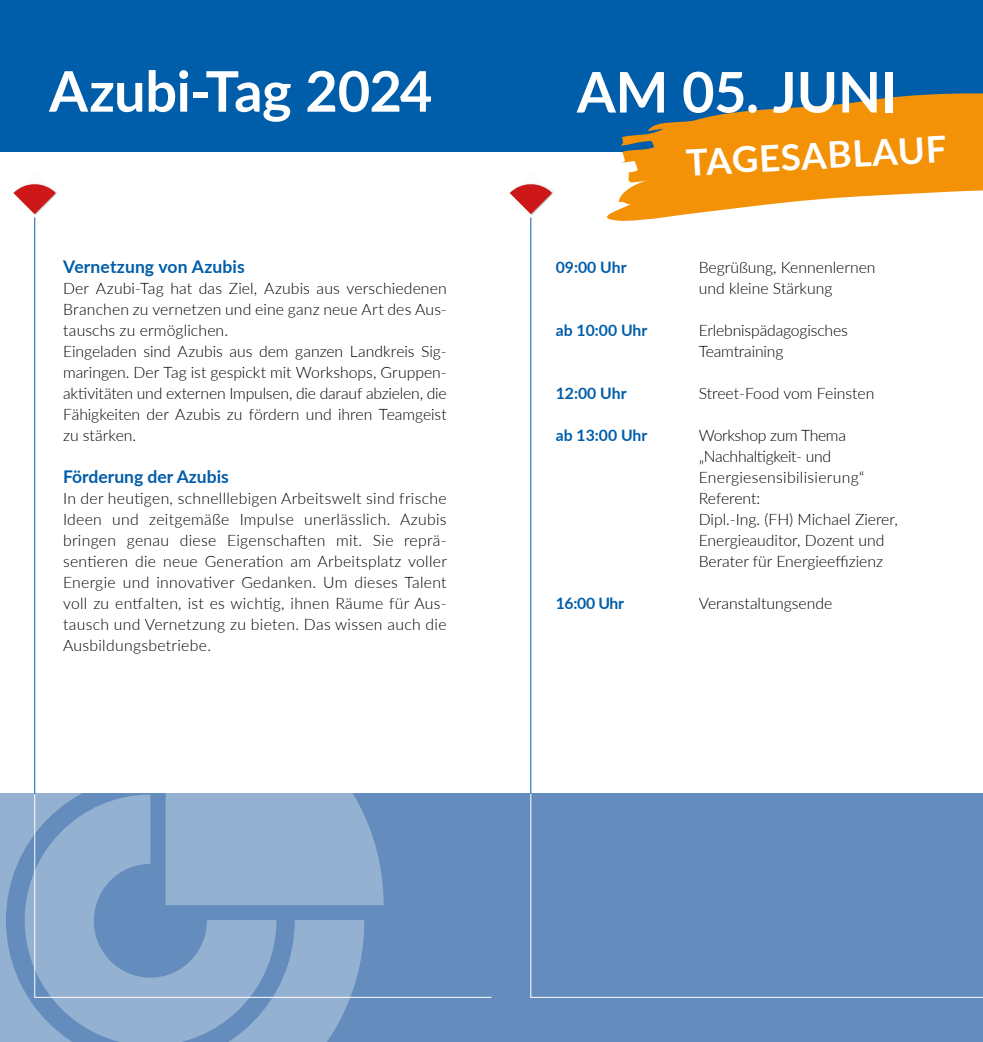
<style>
.page{position:relative;width:983px;height:1042px;background:#fff}
.page>*{position:absolute;margin:0;border:0;box-sizing:border-box;transform-origin:0 0}
.t1{font:700 56px "Lato";letter-spacing:-.01em;color:#fff}
.t2{font:700 36.75px "Lato";color:#fff}
.t3{font:700 17.5px "Lato";color:#005da9}
.t4{font:300 15.75px/21px "Lato";color:#000}
.t5{font:700 15.75px "Lato";color:#005da9}
</style>
<div class="page">
<hr style="left:530px;top:217px;width:1px;height:584px;background:#005da9">
<div style="left:0;top:794px;width:982px;height:248px;background:#648dbd"></div>
<svg style="left:0;top:794px;width:364px;height:248px;fill:#95b1d1"></svg>
<svg style="left:25px;top:794px;width:251px;height:248px;fill:#95b1d1"></svg>
<div style="left:166px;top:794px;width:217px;height:111px;background:#95b1d1"></div>
<div style="left:0;top:0;width:982px;height:152px;background:#005da9"></div>
<svg style="left:607px;top:93px;width:375px;height:128px;fill:#f39207"></svg>
<hr style="left:35px;top:997px;width:456px;height:1px;background:#fff">
<hr style="left:34px;top:794px;width:1px;height:204px;background:#fff">
<hr style="left:530px;top:997px;width:452px;height:1px;background:#fff">
<hr style="left:530px;top:794px;width:1px;height:204px;background:#fff">
<hr style="left:34px;top:217px;width:1px;height:577px;background:#005da9">
<svg style="left:13px;top:183px;width:43px;height:31px"></svg>
<svg style="left:510px;top:183px;width:42px;height:31px"></svg>
<h1 class="t1" style="left:49px;top:70px;width:385px">Azubi-Tag 2024</h1>
<p class="t3" style="left:63px;top:254px;width:183px">Vernetzung von Azubis</p>
<p class="t4" style="left:63px;top:277px;width:385px">Der Azubi-Tag hat das Ziel, Azubis aus verschiedenen Branchen zu vernetzen und eine ganz neue Art des Aus&shy;tauschs zu ermöglichen.<br>Eingeladen sind Azubis aus dem ganzen Landkreis Sig&shy;maringen. Der Tag ist gespickt mit Workshops, Gruppen&shy;ak琀椀vitäten und externen Impulsen, die darauf abzielen, die Fähigkeiten der Azubis zu fördern und ihren Teamgeist zu stärken.</p>
<p class="t3" style="left:63px;top:464px;width:167px">Förderung der Azubis</p>
<p class="t4" style="left:63px;top:487px;width:385px;text-align:justify">In der heu琀椀gen, schnelllebigen Arbeitswelt sind frische Ideen und zeitgemäße Impulse unerlässlich. Azubis bringen genau diese Eigenscha昀琀en mit. Sie reprä&shy;sen琀椀eren die neue Genera琀椀on am Arbeitsplatz voller Energie und innova琀椀ver Gedanken. Um dieses Talent voll zu en琀昀alten, ist es wich琀椀g, ihnen Räume für Aus&shy;tausch und Vernetzung zu bieten. Das wissen auch die Ausbildungsbetriebe.</p>
<h1 class="t1" style="left:576px;top:51px;width:322px">AM 05. JUNI</h1>
<p class="t5" style="left:555px;top:256px;width:72px">09:00 Uhr</p>
<p class="t5" style="left:555px;top:319px;width:93px">ab 10:00 Uhr</p>
<p class="t5" style="left:555px;top:382px;width:72px">12:00 Uhr</p>
<p class="t5" style="left:555px;top:424px;width:93px">ab 13:00 Uhr</p>
<p class="t5" style="left:555px;top:592px;width:70px">16:00 Uhr</p>
<h2 class="t2" style="left:684px;top:135px;width:262px;rotate:-3deg">TAGESABLAUF</h2>
<p class="t4" style="left:698px;top:256px;width:178px">Begrüßung, Kennenlernen und kleine Stärkung</p>
<p class="t4" style="left:698px;top:321px;width:150px">Erlebnispädagogisches<br>Teamtraining</p>
<p class="t4" style="left:698px;top:382px;width:177px">Street-Food vom Feinsten</p>
<p class="t4" style="left:698px;top:426px;width:200px">Workshop zum Thema „Nachhal琀椀gkeit- und<br>Energiesensibilisierung“<br>Referent:<br>Dipl.-Ing. (FH) Michael Zierer,<br>Energieauditor, Dozent und<br>Berater für Energiee昀케zienz</p>
<p class="t4" style="left:698px;top:594px;width:135px">Veranstaltungsende</p>
</div>
